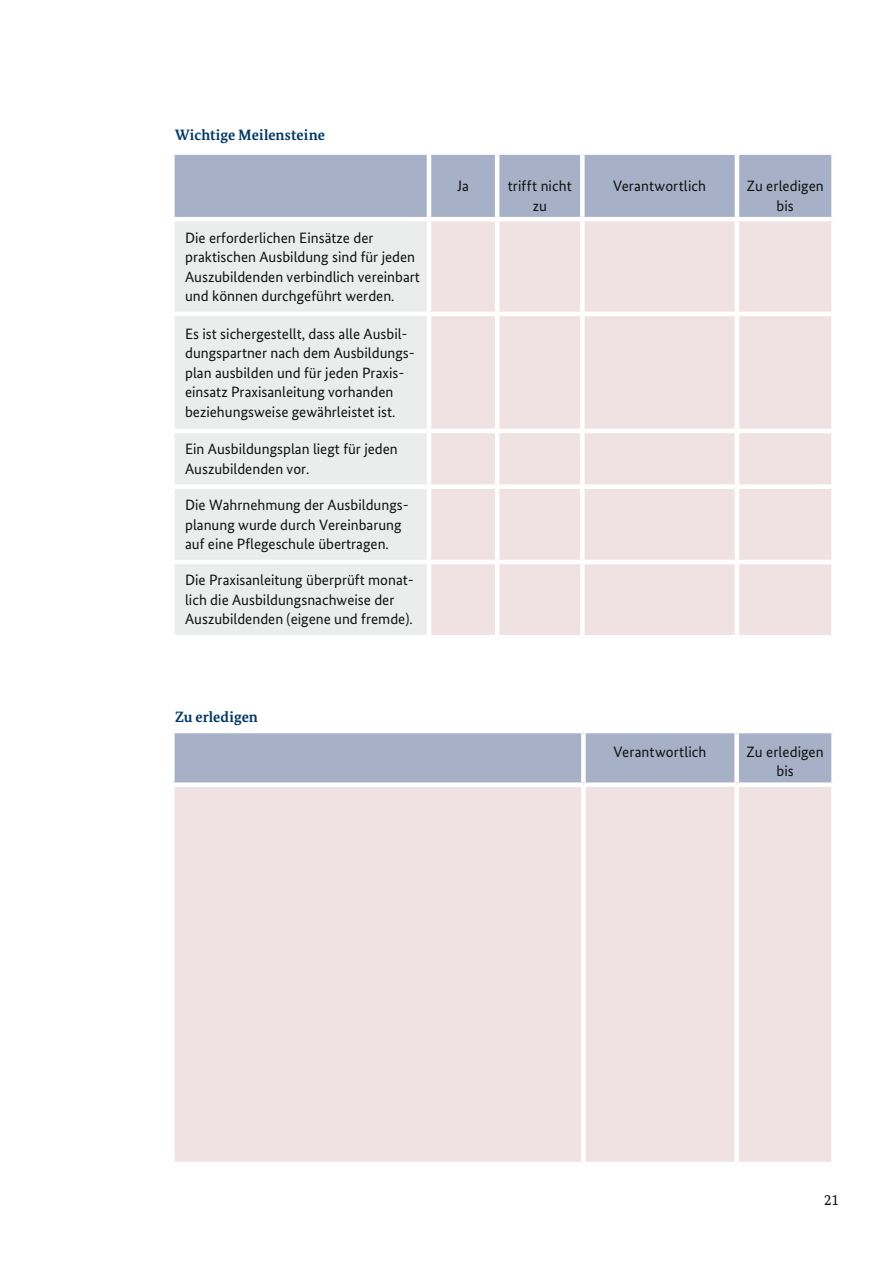
<style>
.page{position:relative;width:893px;height:1263px;background:#fff}
.page>*{position:absolute;margin:0;border:0;box-sizing:border-box;transform-origin:0 0}
.t1{font:15px/19.5px "Bundes Sans";color:#11110f}
.t2{font:700 15px "Bundes Serif";color:#003864}
.t3{font:15px "Bundes Serif";color:#11110f}
</style>
<div class="page">
<div style="left:175px;top:155px;width:656px;height:62px;background:#a6b1c8"></div>
<div style="left:175px;top:221px;width:252px;height:414px;background:#ebecec"></div>
<div style="left:431px;top:221px;width:400px;height:414px;background:#f0e2e3"></div>
<hr style="left:495px;top:221px;width:4px;height:91px;background:#fff">
<div style="left:580px;top:221px;width:5px;height:91px;background:#fff"></div>
<hr style="left:429px;top:312px;width:68px;height:4px;background:#fff">
<hr style="left:497px;top:312px;width:85px;height:4px;background:#fff">
<hr style="left:495px;top:316px;width:4px;height:113px;background:#fff">
<hr style="left:582px;top:312px;width:155px;height:4px;background:#fff">
<div style="left:580px;top:316px;width:5px;height:113px;background:#fff"></div>
<hr style="left:429px;top:429px;width:68px;height:4px;background:#fff">
<hr style="left:497px;top:429px;width:85px;height:4px;background:#fff">
<hr style="left:495px;top:433px;width:4px;height:51px;background:#fff">
<hr style="left:582px;top:429px;width:155px;height:4px;background:#fff">
<div style="left:580px;top:433px;width:5px;height:51px;background:#fff"></div>
<div style="left:429px;top:484px;width:68px;height:5px;background:#fff"></div>
<div style="left:497px;top:484px;width:85px;height:5px;background:#fff"></div>
<hr style="left:495px;top:489px;width:4px;height:71px;background:#fff">
<div style="left:582px;top:484px;width:155px;height:5px;background:#fff"></div>
<div style="left:580px;top:489px;width:5px;height:71px;background:#fff"></div>
<hr style="left:429px;top:560px;width:68px;height:4px;background:#fff">
<hr style="left:497px;top:560px;width:85px;height:4px;background:#fff">
<hr style="left:495px;top:564px;width:4px;height:71px;background:#fff">
<hr style="left:582px;top:560px;width:155px;height:4px;background:#fff">
<div style="left:580px;top:564px;width:5px;height:71px;background:#fff"></div>
<hr style="left:427px;top:155px;width:4px;height:62px;background:#fff">
<hr style="left:495px;top:155px;width:4px;height:62px;background:#fff">
<div style="left:580px;top:155px;width:5px;height:62px;background:#fff"></div>
<hr style="left:735px;top:155px;width:4px;height:62px;background:#fff">
<hr style="left:170px;top:312px;width:259px;height:4px;background:#fff">
<hr style="left:170px;top:429px;width:259px;height:4px;background:#fff">
<div style="left:170px;top:484px;width:259px;height:5px;background:#fff"></div>
<hr style="left:170px;top:560px;width:259px;height:4px;background:#fff">
<hr style="left:735px;top:221px;width:4px;height:91px;background:#fff">
<hr style="left:737px;top:312px;width:99px;height:4px;background:#fff">
<hr style="left:735px;top:316px;width:4px;height:113px;background:#fff">
<hr style="left:737px;top:429px;width:99px;height:4px;background:#fff">
<hr style="left:735px;top:433px;width:4px;height:51px;background:#fff">
<div style="left:737px;top:484px;width:99px;height:5px;background:#fff"></div>
<hr style="left:735px;top:489px;width:4px;height:71px;background:#fff">
<hr style="left:737px;top:560px;width:99px;height:4px;background:#fff">
<hr style="left:735px;top:564px;width:4px;height:71px;background:#fff">
<div style="left:175px;top:733px;width:656px;height:49px;background:#a6b1c8"></div>
<div style="left:175px;top:787px;width:656px;height:375px;background:#f0e2e3"></div>
<div style="left:581px;top:733px;width:5px;height:49px;background:#fff"></div>
<div style="left:734px;top:733px;width:5px;height:49px;background:#fff"></div>
<div style="left:581px;top:787px;width:5px;height:375px;background:#fff"></div>
<div style="left:734px;top:787px;width:5px;height:375px;background:#fff"></div>
<p class="t2" style="left:175px;top:125px;width:151px">Wichtige Meilensteine</p>
<p class="t1" style="left:185px;top:228px;width:236px">Die erforderlichen Einsätze der praktischen Ausbildung sind für jeden Auszubildenden verbindlich vereinbart und können durchgeführt werden.</p>
<p class="t1" style="left:185px;top:324px;width:231px">Es ist sichergestellt, dass alle Ausbil&shy;dungspartner nach dem Ausbildungs&shy;plan ausbilden und für jeden Praxis&shy;einsatz Praxisanleitung vorhanden beziehungsweise gewährleistet ist.</p>
<p class="t1" style="left:185px;top:439px;width:214px">Ein Ausbildungsplan liegt für jeden<br>Auszubildenden vor.</p>
<p class="t1" style="left:185px;top:495px;width:225px">Die Wahrnehmung der Ausbildungs&shy;planung wurde durch Vereinbarung auf eine Pflegeschule übertragen.</p>
<p class="t1" style="left:185px;top:570px;width:230px">Die Praxisanleitung überprüft monat&shy;lich die Ausbildungsnachweise der<br>Auszubildenden (eigene und fremde).</p>
<p class="t2" style="left:175px;top:708px;width:84px">Zu erledigen</p>
<p class="t1" style="left:457px;top:176px;width:13px">Ja</p>
<p class="t1" style="left:508px;top:176px;width:66px;text-align:center">trifft nicht zu</p>
<p class="t1" style="left:613px;top:176px;width:94px">Verantwortlich</p>
<p class="t1" style="left:747px;top:176px;width:79px;text-align:center">Zu erledigen bis</p>
<p class="t1" style="left:614px;top:742px;width:94px">Verantwortlich</p>
<p class="t1" style="left:746px;top:742px;width:79px;text-align:center">Zu erledigen bis</p>
<p class="t3" style="left:824px;top:1191px;width:16px">21</p>
</div>
